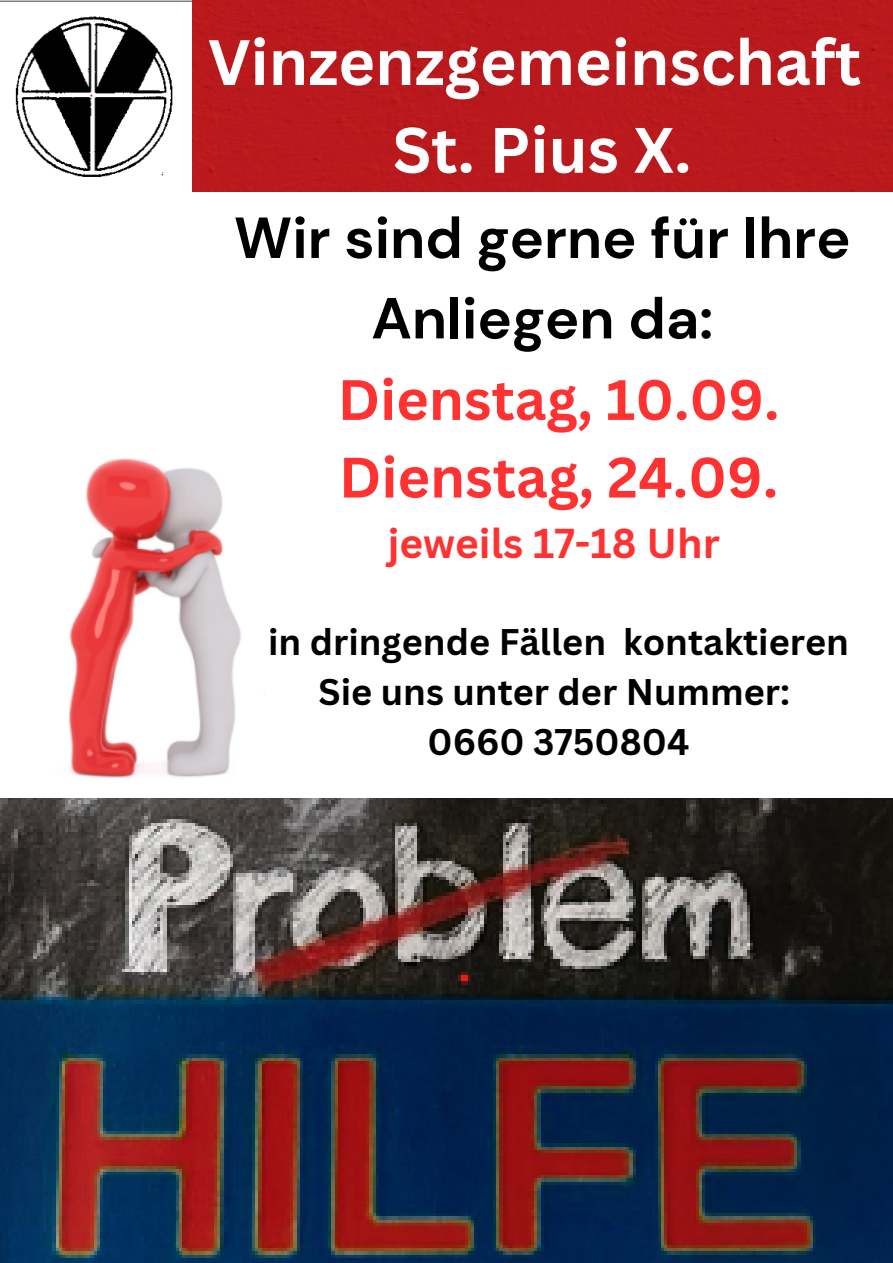
<style>
.page{position:relative;width:893px;height:1263px;background:#fff}
.page>*{position:absolute;margin:0;border:0;box-sizing:border-box;transform-origin:0 0}
.t1{font:700 62.7px/87.8px "Canva Sans";color:#fff;text-align:center}
.t2{font:700 57.75px/80.4px "DM Sans";color:#000;text-align:center}
.t3{font:700 55.57px/77.6px "Canva Sans";color:#ff3131}
.t4{font:700 40.58px "Canva Sans";color:#ff3131}
.t5{font:700 36.08px/50.1px "Canva Sans";color:#000;text-align:center}
</style>
<div class="page">
<img style="left:0;top:798px;width:893px;height:465px">
<div style="left:191px;top:0;width:702px;height:192px;background:#b9191d"></div>
<img style="left:0;top:0;width:191px;height:177px">
<img style="left:69px;top:458px;width:172px;height:321px">
<h2 class="t1" style="left:208px;top:17px;width:654px">Vinzenzgemeinschaft<br>St. Pius X.</h2>
<p class="t2" style="left:234px;top:198px;width:618px">Wir sind gerne für Ihre<br>Anliegen da:</p>
<p class="t3" style="left:338px;top:359px;width:443px">Dienstag, 10.09.<br>Dienstag, 24.09.</p>
<p class="t4" style="left:388px;top:515px;width:334px">jeweils 17-18 Uhr</p>
<p class="t5" style="left:268px;top:616px;width:582px">in dringende Fällen kontaktieren<br>Sie uns unter der Nummer:</p>
<p class="t5" style="left:428px;top:716px;width:263px">0660 3750804</p>
</div>
